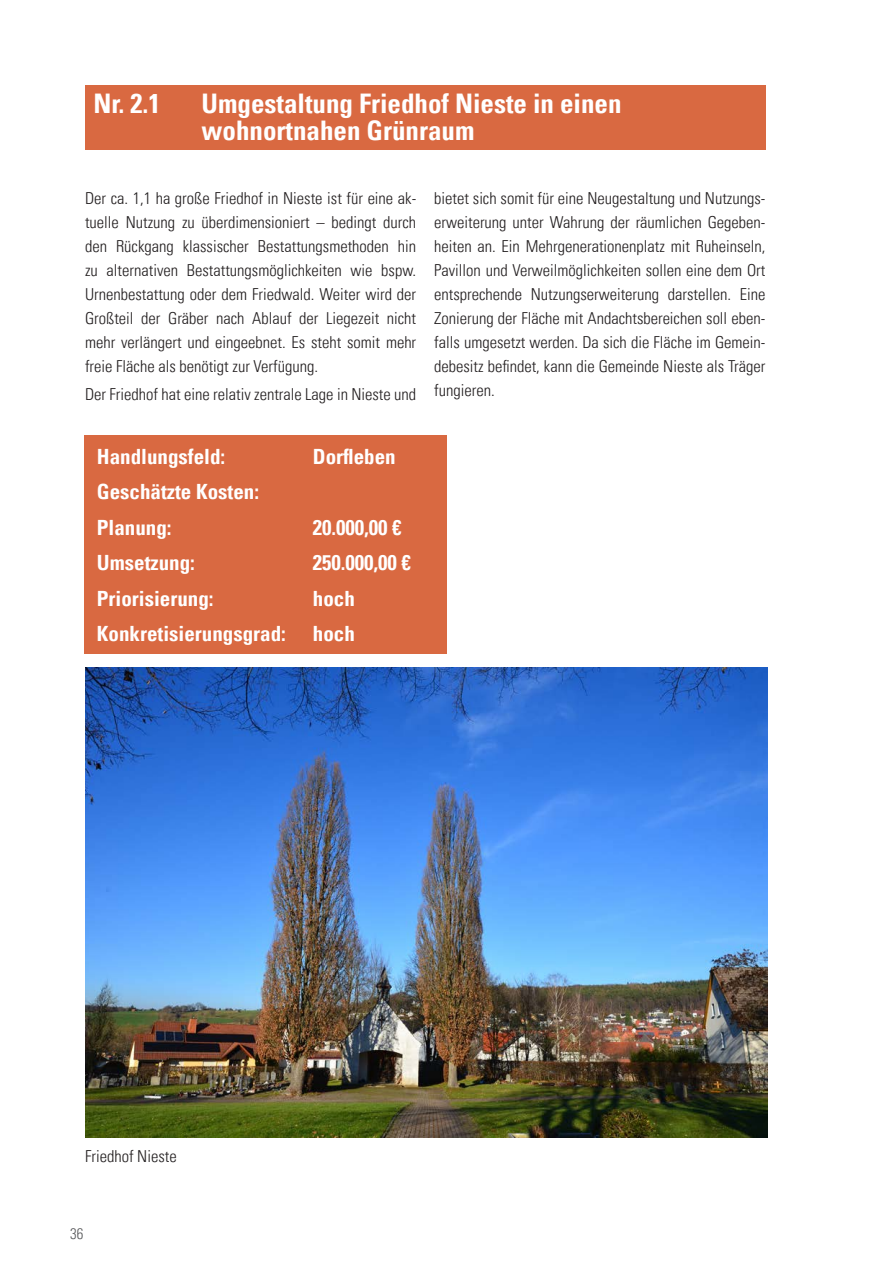
<style>
.page{position:relative;width:893px;height:1263px;background:#fff}
.page>*{position:absolute;margin:0;border:0;box-sizing:border-box;transform-origin:0 0}
.t1{font:700 condensed 27px/27px "Univers LT Pro";color:#fff}
.t2{font:700 condensed 21px/35.5px "Univers LT Pro";color:#fff}
.t3{font:300 condensed 16.5px/24px "Univers LT Pro";color:#231f20;text-align:justify}
.t4{font:300 condensed 15px "Univers LT Pro";color:#57585a}
</style>
<div class="page">
<div style="left:85px;top:85px;width:680px;height:64px;background:#d96941"></div>
<div style="left:84px;top:436px;width:362px;height:218px;background:#d96941"></div>
<img style="left:85px;top:667px;width:683px;height:470px">
<h1 class="t1" style="left:94px;top:90px;width:69px">Nr. 2.1</h1>
<h1 class="t1" style="left:202px;top:90px;width:421px">Umgestaltung Friedhof Nieste in einen wohnortnahen Grünraum</h1>
<p class="t3" style="left:85px;top:185px;width:333px">Der ca. 1,1 ha große Friedhof in Nieste ist für eine ak&shy;tuelle Nutzung zu überdimensioniert – bedingt durch den Rückgang klassischer Bestattungsmethoden hin zu alternativen Bestattungsmöglichkeiten wie bspw.<br>Urnenbestattung oder dem Friedwald. Weiter wird der Großteil der Gräber nach Ablauf der Liegezeit nicht mehr verlängert und eingeebnet. Es steht somit mehr freie Fläche als benötigt zur Verfügung.</p>
<p class="t3" style="left:85px;top:381px;width:333px">Der Friedhof hat eine relativ zentrale Lage in Nieste und</p>
<p class="t2" style="left:97px;top:438px;width:130px">Handlungsfeld:</p>
<p class="t2" style="left:313px;top:438px;width:84px">Dorfleben</p>
<p class="t2" style="left:97px;top:473px;width:164px">Geschätzte Kosten:<br>Planung:</p>
<p class="t2" style="left:313px;top:509px;width:90px">20.000,00 €</p>
<p class="t2" style="left:97px;top:545px;width:99px">Umsetzung:</p>
<p class="t2" style="left:313px;top:545px;width:99px">250.000,00 €</p>
<p class="t2" style="left:97px;top:580px;width:118px">Priorisierung:</p>
<p class="t2" style="left:313px;top:580px;width:43px">hoch</p>
<p class="t2" style="left:97px;top:616px;width:190px">Konkretisierungsgrad:</p>
<p class="t2" style="left:313px;top:616px;width:43px">hoch</p>
<p class="t3" style="left:434px;top:185px;width:333px">bietet sich somit für eine Neugestaltung und Nutzungs&shy;erweiterung unter Wahrung der räumlichen Gegeben&shy;heiten an. Ein Mehrgenerationenplatz mit Ruheinseln, Pavillon und Verweilmöglichkeiten sollen eine dem Ort entsprechende Nutzungserweiterung darstellen. Eine Zonierung der Fläche mit Andachtsbereichen soll eben&shy;falls umgesetzt werden. Da sich die Fläche im Gemein&shy;debesitz befindet, kann die Gemeinde Nieste als Träger fungieren.</p>
<p class="t3" style="left:85px;top:1143px;width:93px">Friedhof Nieste</p>
<p class="t4" style="left:70px;top:1224px;width:15px">36</p>
</div>
